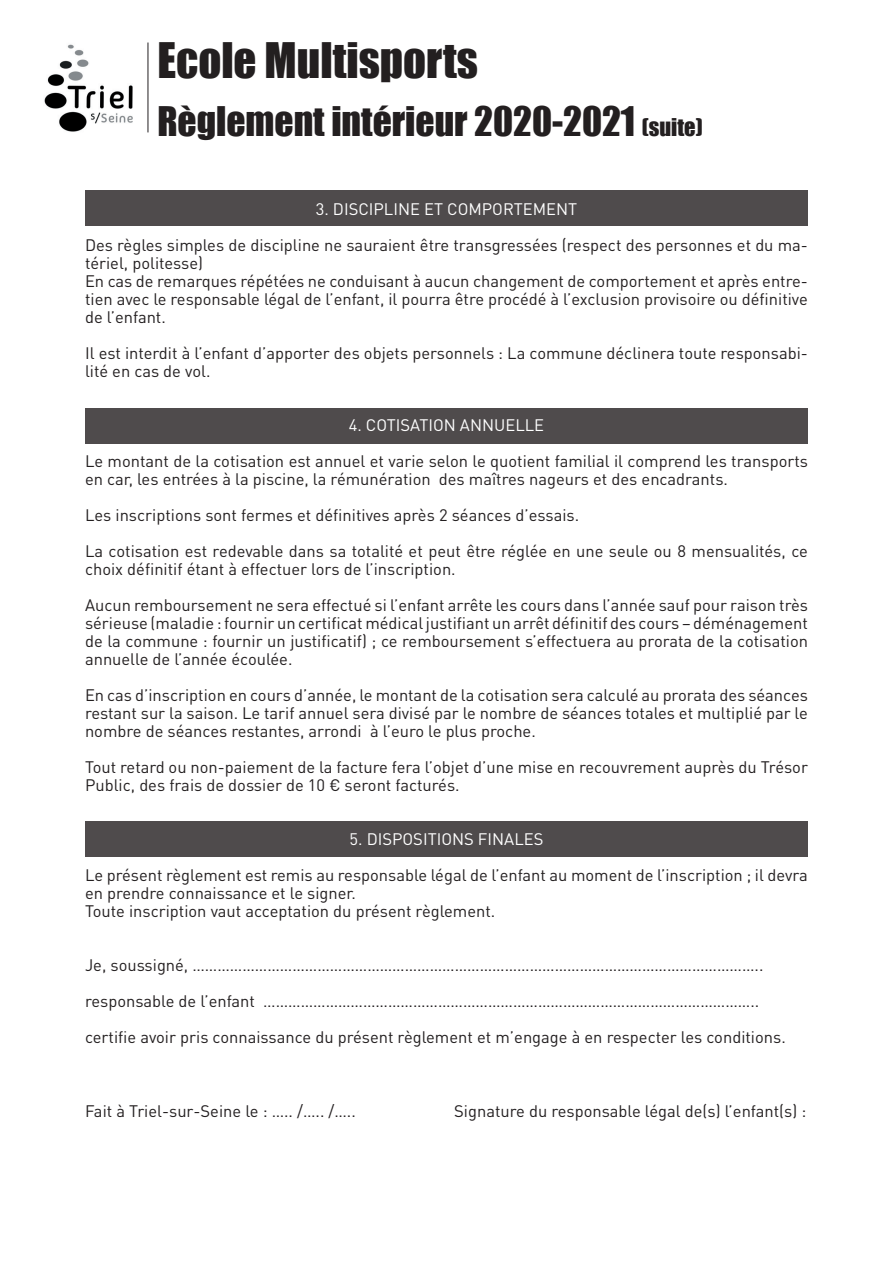
<style>
.page{position:relative;width:893px;height:1263px;background:#fff}
.page>*{position:absolute;margin:0;border:0;box-sizing:border-box;transform-origin:0 0}
.t1{font:45px "Impact";color:#231f20}
.t2{font:37.5px "Impact";color:#231f20}
.t3{font:16.5px/18px "DIN Pro";color:#231f20}
.t4{font:16.5px "DIN Pro";color:#fff}
.s1{font-size:22.5px}
</style>
<div class="page">
<img style="left:44px;top:44px;width:89px;height:88px">
<hr style="left:148px;top:43px;width:1px;height:89px;background:#231f20">
<div style="left:85px;top:408px;width:723px;height:35px;background:#4f4b4c"></div>
<div style="left:85px;top:822px;width:723px;height:35px;background:#4f4b4c"></div>
<div style="left:85px;top:190px;width:723px;height:35px;background:#4f4b4c"></div>
<p class="t1" style="left:157px;top:26px;width:322px">Ecole Multisports</p>
<p class="t2" style="left:157px;top:92px;width:547px">Règlement intérieur 2020-2021 <span class="s1">(suite)</span></p>
<p class="t4" style="left:316px;top:197px;width:263px">3. DISCIPLINE ET COMPORTEMENT</p>
<p class="t3" style="left:85px;top:235px;width:724px">Des règles simples de discipline ne sauraient être transgressées (respect des personnes et du ma&shy;tériel, politesse)</p>
<p class="t3" style="left:85px;top:271px;width:724px;text-align:justify">En cas de remarques répétées ne conduisant à aucun changement de comportement et après entre&shy;tien avec le responsable légal de l’enfant, il pourra être procédé à l’exclusion provisoire ou définitive de l’enfant.</p>
<p class="t3" style="left:85px;top:343px;width:724px">Il est interdit à l’enfant d’apporter des objets personnels : La commune déclinera toute responsabi&shy;lité en cas de vol.</p>
<p class="t4" style="left:349px;top:413px;width:197px">4. COTISATION ANNUELLE</p>
<p class="t3" style="left:85px;top:451px;width:724px">Le montant de la cotisation est annuel et varie selon le quotient familial il comprend les transports en car, les entrées à la piscine, la rémunération des maîtres nageurs et des encadrants.</p>
<p class="t3" style="left:85px;top:505px;width:496px">Les inscriptions sont fermes et définitives après 2 séances d’essais.</p>
<p class="t3" style="left:85px;top:541px;width:724px">La cotisation est redevable dans sa totalité et peut être réglée en une seule ou 8 mensualités, ce choix définitif étant à effectuer lors de l’inscription.</p>
<p class="t3" style="left:85px;top:595px;width:724px;text-align:justify">Aucun remboursement ne sera effectué si l’enfant arrête les cours dans l’année sauf pour raison très sérieuse (maladie : fournir un certificat médical justifiant un arrêt définitif des cours – déménagement de la commune : fournir un justificatif) ; ce remboursement s’effectuera au prorata de la cotisation annuelle de l’année écoulée.</p>
<p class="t3" style="left:85px;top:685px;width:724px;text-align:justify">En cas d’inscription en cours d’année, le montant de la cotisation sera calculé au prorata des séances restant sur la saison. Le tarif annuel sera divisé par le nombre de séances totales et multiplié par le nombre de séances restantes, arrondi à l’euro le plus proche.</p>
<p class="t3" style="left:85px;top:757px;width:724px">Tout retard ou non-paiement de la facture fera l’objet d’une mise en recouvrement auprès du Trésor<br>Public, des frais de dossier de 10 € seront facturés.</p>
<p class="t4" style="left:350px;top:827px;width:195px">5. DISPOSITIONS FINALES</p>
<p class="t3" style="left:85px;top:865px;width:724px">Le présent règlement est remis au responsable légal de l’enfant au moment de l’inscription ; il devra en prendre connaissance et le signer.</p>
<p class="t3" style="left:85px;top:901px;width:412px">Toute inscription vaut acceptation du présent règlement.</p>
<p class="t3" style="left:85px;top:955px;width:680px">Je, soussigné, ………………………………………………………………………………………………………………………..</p>
<p class="t3" style="left:85px;top:991px;width:676px">responsable de l’enfant ………………………………………………………………………………………………………..</p>
<p class="t3" style="left:85px;top:1027px;width:702px">certifie avoir pris connaissance du présent règlement et m’engage à en respecter les conditions.</p>
<p class="t3" style="left:85px;top:1101px;width:272px">Fait à Triel-sur-Seine le : ….. /….. /…..</p>
<p class="t3" style="left:454px;top:1101px;width:354px">Signature du responsable légal de(s) l’enfant(s) :</p>
</div>
